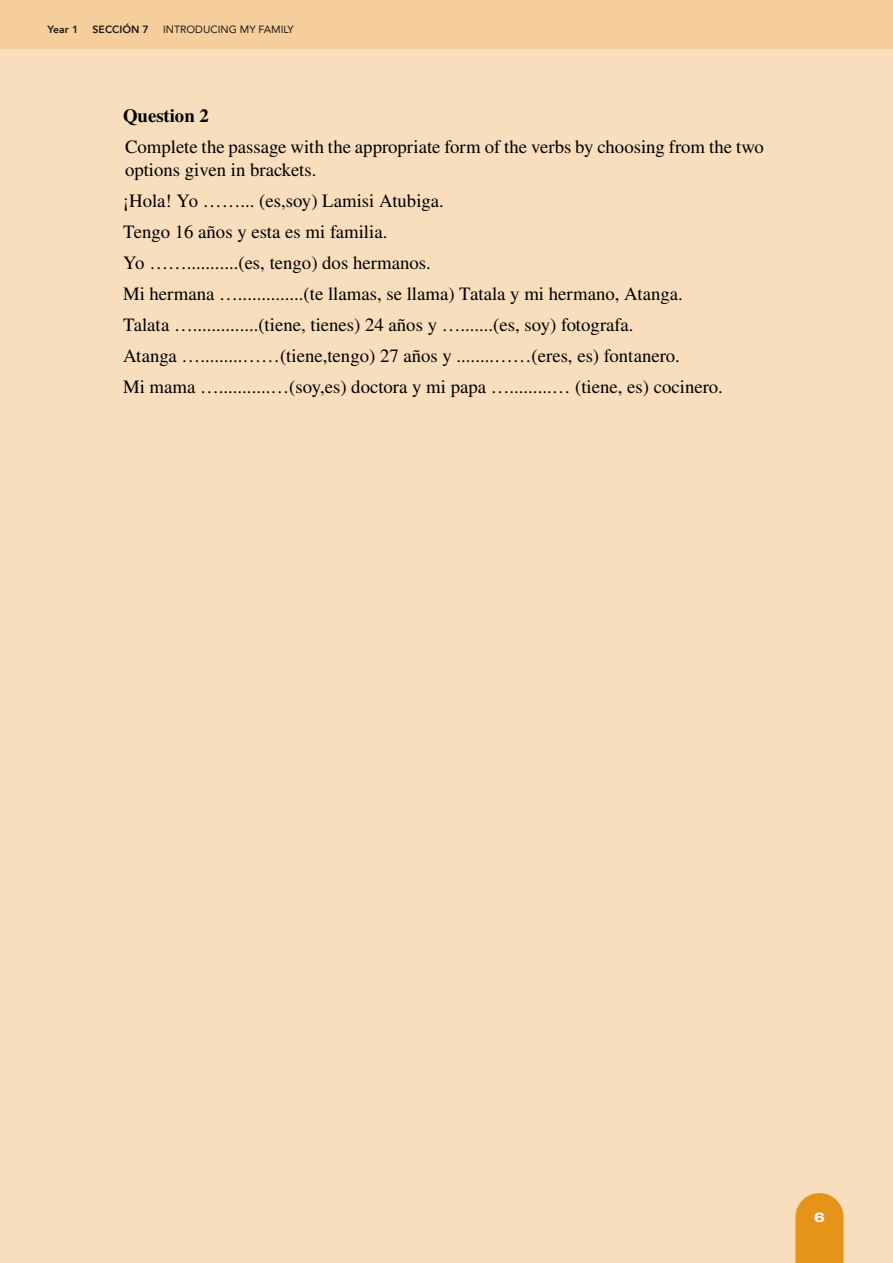
<style>
.page{position:relative;width:893px;height:1263px;background:#f8debc}
.page>*{position:absolute;margin:0;border:0;box-sizing:border-box;transform-origin:0 0}
.t1{font:18.75px/31px "STIX General";color:#000}
.t2{font:700 18.75px "STIX General";color:#000}
.t3{font:800 13.5px "Archivo Expanded";color:#fff}
.t4{font:10.5px "Avenir";color:#1a1a1a}
.t5{font:800 10.5px "Avenir";color:#1a1a1a}
</style>
<div class="page">
<svg style="left:795px;top:1193px;width:49px;height:70px;background:#e79a27"></svg>
<div style="left:0;top:0;width:893px;height:49px;background:#f5ce9b"></div>
<p class="t5" style="left:48px;top:21px;width:32px">Year 1</p>
<p class="t5" style="left:93px;top:21px;width:58px">SECCIÓN 7</p>
<p class="t4" style="left:163px;top:21px;width:132px">INTRODUCING MY FAMILY</p>
<p class="t2" style="left:123px;top:102px;width:87px">Question 2</p>
<p class="t1" style="left:125px;top:136px;width:640px;line-height:22.5px">Complete the passage with the appropriate form of the verbs by choosing from the two options given in brackets.</p>
<p class="t1" style="left:123px;top:186px;width:601px">¡Hola! Yo ……... (es,soy) Lamisi Atubiga.<br>Tengo 16 años y esta es mi familia.<br>Yo ……...........(es, tengo) dos hermanos.<br>Mi hermana …..............(te llamas, se llama) Tatala y mi hermano, Atanga.<br>Talata …..............(tiene, tienes) 24 años y ….......(es, soy) fotografa.<br>Atanga ….........……(tiene,tengo) 27 años y ........……(eres, es) fontanero.<br>Mi mama …...........…(soy,es) doctora y mi papa ….........… (tiene, es) cocinero.</p>
<p class="t3" style="left:814px;top:1207px;width:12px">6</p>
</div>
